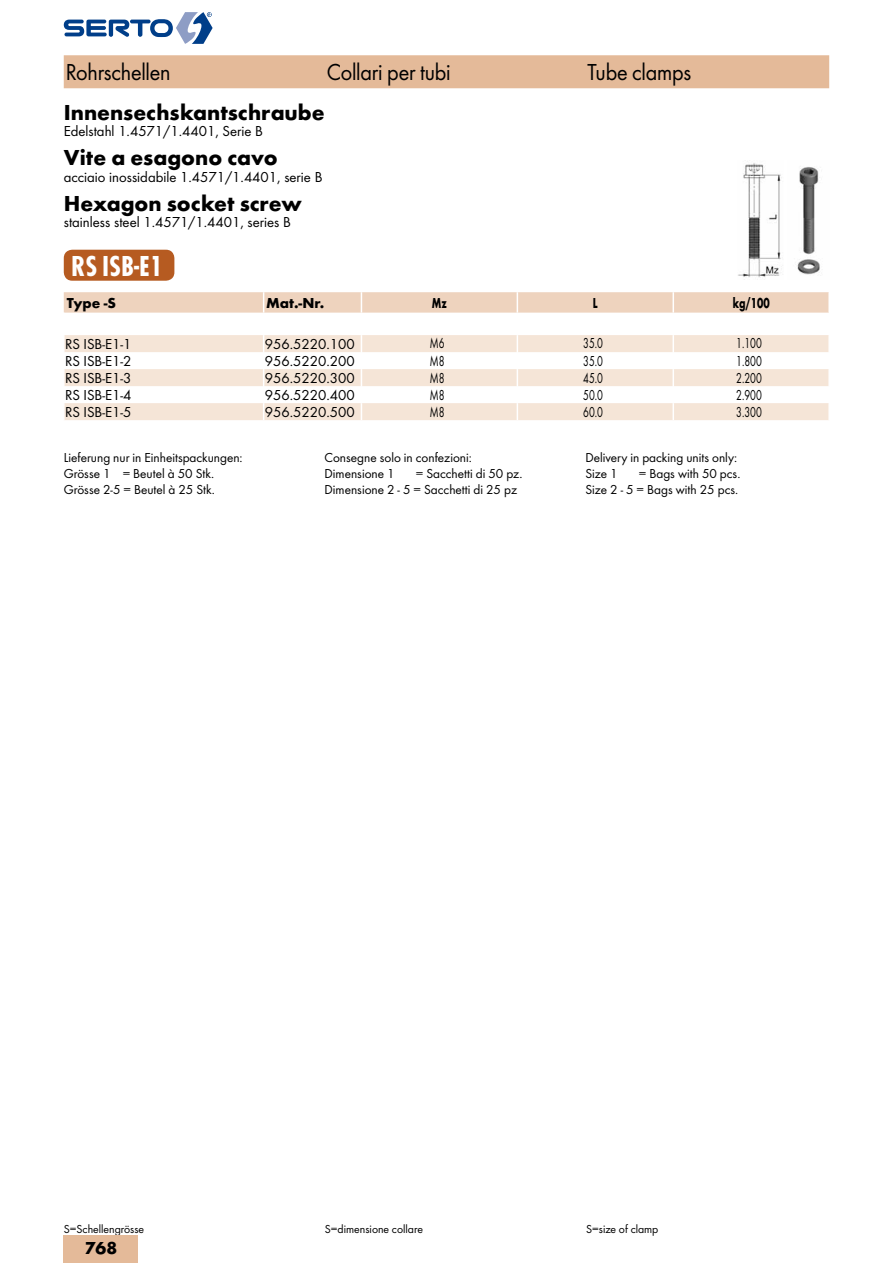
<style>
.page{position:relative;width:893px;height:1263px;background:#fff}
.page>*{position:absolute;margin:0;border:0;box-sizing:border-box;transform-origin:0 0}
.t1{font:700 30px "Futura Con";color:#fff}
.t2{font:24px "Futura Boo";letter-spacing:-.01em;color:#000;scale:.94 1}
.t3{font:700 22.5px "Futura";color:#000}
.t4{font:700 18px "Futura";color:#000}
.t5{font:15px "Futura Boo";color:#000}
.t6{font:15px "Futura Boo";color:#000;scale:.7 1}
.t7{font:700 15px "Futura";color:#000}
.t8{font:700 15px "Futura";color:#000;scale:.7 1}
.t9{font:13.5px/16.2px "Futura Boo";color:#000}
.t10{font:12px "Futura Boo";color:#000}
</style>
<div class="page">
<div style="left:63px;top:55px;width:767px;height:34px;background:#e4ba99"></div>
<svg style="left:64px;top:12px;width:149px;height:32px"></svg>
<svg style="left:63px;top:249px;width:766px;height:171px"></svg>
<hr style="left:672px;top:292px;width:2px;height:21px;background:#fff">
<hr style="left:828px;top:292px;width:2px;height:21px;background:#fff">
<img style="left:737px;top:163px;width:47px;height:116px">
<img style="left:788px;top:167px;width:41px;height:112px">
<div style="left:64px;top:250px;width:110px;height:31px;background:#b65b21;border-radius:9px"></div>
<div style="left:64px;top:1235px;width:74px;height:28px;background:#e4ba99"></div>
<h2 class="t2" style="left:66px;top:57px;width:113px">Rohrschellen</h2>
<h2 class="t2" style="left:327px;top:57px;width:133px">Collari per tubi</h2>
<h2 class="t2" style="left:587px;top:57px;width:112px">Tube clamps</h2>
<h3 class="t3" style="left:64px;top:98px;width:262px">Innensechskantschraube</h3>
<p class="t5" style="left:64px;top:122px;width:201px">Edelstahl 1.4571/ 1.4401, Serie B</p>
<h3 class="t3" style="left:64px;top:144px;width:215px">Vite a esagono cavo</h3>
<p class="t5" style="left:64px;top:168px;width:260px">acciaio inossidabile 1.4571/ 1.4401, serie B</p>
<h3 class="t3" style="left:64px;top:189px;width:239px">Hexagon socket screw</h3>
<p class="t5" style="left:64px;top:213px;width:229px">stainless steel 1.4571/ 1.4401, series B</p>
<h1 class="t1" style="left:71px;top:248px;width:93px">RS ISB-E1</h1>
<p class="t7" style="left:67px;top:294px;width:51px">Type -S</p>
<p class="t7" style="left:266px;top:294px;width:60px">Mat.-Nr.</p>
<p class="t8" style="left:432px;top:294px;width:23px">Mz</p>
<p class="t8" style="left:593px;top:294px;width:9px">L</p>
<p class="t8" style="left:733px;top:294px;width:54px">kg/100</p>
<p class="t5" style="left:65px;top:335px;width:68px">RS ISB-E1-1</p>
<p class="t5" style="left:265px;top:335px;width:91px">956.5220.100</p>
<p class="t6" style="left:430px;top:335px;width:23px">M6</p>
<p class="t6" style="left:583px;top:335px;width:30px">35.0</p>
<p class="t6" style="left:736px;top:335px;width:38px">1.100</p>
<p class="t5" style="left:65px;top:352px;width:68px">RS ISB-E1-2</p>
<p class="t5" style="left:265px;top:352px;width:91px">956.5220.200</p>
<p class="t6" style="left:430px;top:352px;width:23px">M8</p>
<p class="t6" style="left:583px;top:352px;width:30px">35.0</p>
<p class="t6" style="left:736px;top:352px;width:38px">1.800</p>
<p class="t5" style="left:65px;top:369px;width:68px">RS ISB-E1-3</p>
<p class="t5" style="left:265px;top:369px;width:91px">956.5220.300</p>
<p class="t6" style="left:430px;top:369px;width:23px">M8</p>
<p class="t6" style="left:583px;top:369px;width:30px">45.0</p>
<p class="t6" style="left:736px;top:369px;width:38px">2.200</p>
<p class="t5" style="left:65px;top:386px;width:68px">RS ISB-E1-4</p>
<p class="t5" style="left:265px;top:386px;width:91px">956.5220.400</p>
<p class="t6" style="left:430px;top:386px;width:23px">M8</p>
<p class="t6" style="left:583px;top:386px;width:30px">50.0</p>
<p class="t6" style="left:736px;top:386px;width:38px">2.900</p>
<p class="t5" style="left:65px;top:403px;width:68px">RS ISB-E1-5</p>
<p class="t5" style="left:265px;top:403px;width:91px">956.5220.500</p>
<p class="t6" style="left:430px;top:403px;width:23px">M8</p>
<p class="t6" style="left:583px;top:403px;width:30px">60.0</p>
<p class="t6" style="left:736px;top:403px;width:38px">3.300</p>
<p class="t9" style="left:64px;top:449px;width:180px">Lieferung nur in Einheitspackungen:<br>Grösse 1 = Beutel à 50 Stk.<br>Grösse 2-5 = Beutel à 25 Stk.</p>
<p class="t9" style="left:325px;top:449px;width:149px">Consegne solo in confezioni:<br>Dimensione 1</p>
<p class="t9" style="left:585px;top:449px;width:153px">Delivery in packing units only:<br>Size 1</p>
<p class="t9" style="left:325px;top:465px;width:199px;text-indent:91px">= Sacchetti di 50 pz.<br>Dimensione 2 - 5 = Sacchetti di 25 pz</p>
<p class="t9" style="left:585px;top:465px;width:157px;text-align:right">= Bags with 50 pcs.<br>Size 2 - 5 = Bags with 25 pcs.</p>
<p class="t10" style="left:64px;top:1222px;width:82px">S=Schellengrösse</p>
<p class="t10" style="left:325px;top:1222px;width:100px">S=dimensione collare</p>
<p class="t10" style="left:586px;top:1222px;width:74px">S=size of clamp</p>
<h3 class="t4" style="left:85px;top:1237px;width:34px">768</h3>
</div>
